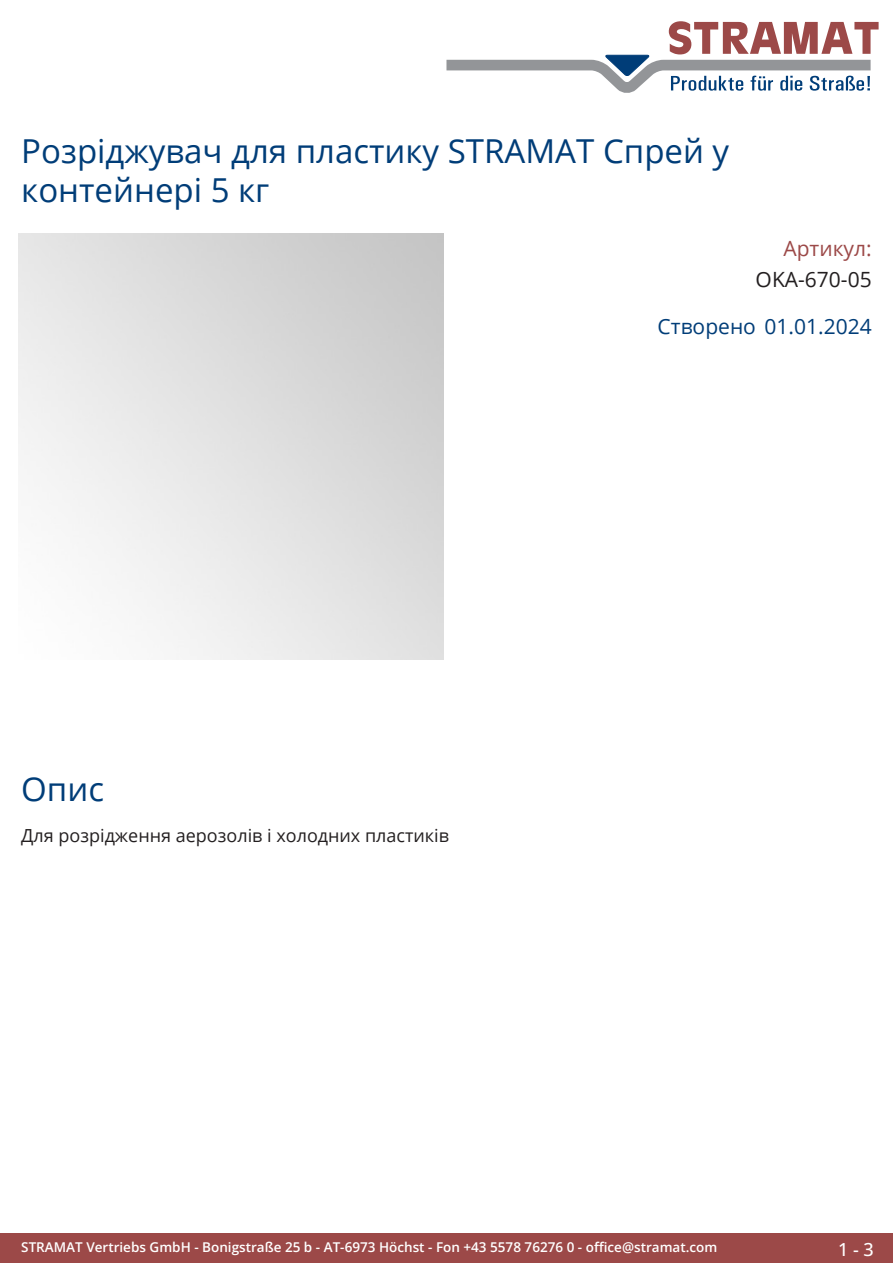
<style>
.page{position:relative;width:893px;height:1263px;background:#fff}
.page>*{position:absolute;margin:0;border:0;box-sizing:border-box;transform-origin:0 0}
.Produkttitel{font:33px/39.6px "Open Sans";color:#003d78}
.Erstellungsdatum{font:21px "Open Sans";color:#003d78}
.TechDaten_Inhalt{font:21px "Open Sans";color:#231f20}
.TechDaten_Überschrif{font:21px "Open Sans";color:#9c4948}
.Beschreibung_Text{font:18px "Open Sans";color:#231f20}
.t1{font:500 18px "Open Sans";color:#fff}
.t2{font:600 13.5px "Open Sans";color:#fff}
</style>
<div class="page">
<div style="left:0;top:1233px;width:893px;height:30px;background:#9c4948"></div>
<svg style="left:446px;top:21px;width:433px;height:72px"></svg>
<p class="Produkttitel" style="left:21px;top:130px;width:709px">Розріджувач для пластику STRAMAT Спрей у контейнері 5 кг</p>
<p class="Produkttitel" style="left:21px;top:768px;width:84px">Опис</p>
<p class="Beschreibung_Text" style="left:21px;top:823px;width:429px">Для розрідження аерозолів і холодних пластиків</p>
<p class="TechDaten_Überschrif" style="left:783px;top:234px;width:90px">Артикул:</p>
<p class="TechDaten_Inhalt" style="left:756px;top:265px;width:118px">OKA-670-05</p>
<p class="Erstellungsdatum" style="left:658px;top:312px;width:216px">Створено 01.01.2024</p>
<p class="t2" style="left:21px;top:1238px;width:698px">STRAMAT Vertriebs GmbH - Bonigstraße 25 b - AT-6973 Höchst - Fon +43 5578 76276 0 - office@stramat.com</p>
<h3 class="t1" style="left:838px;top:1237px;width:37px">1 - 3</h3>
</div>
